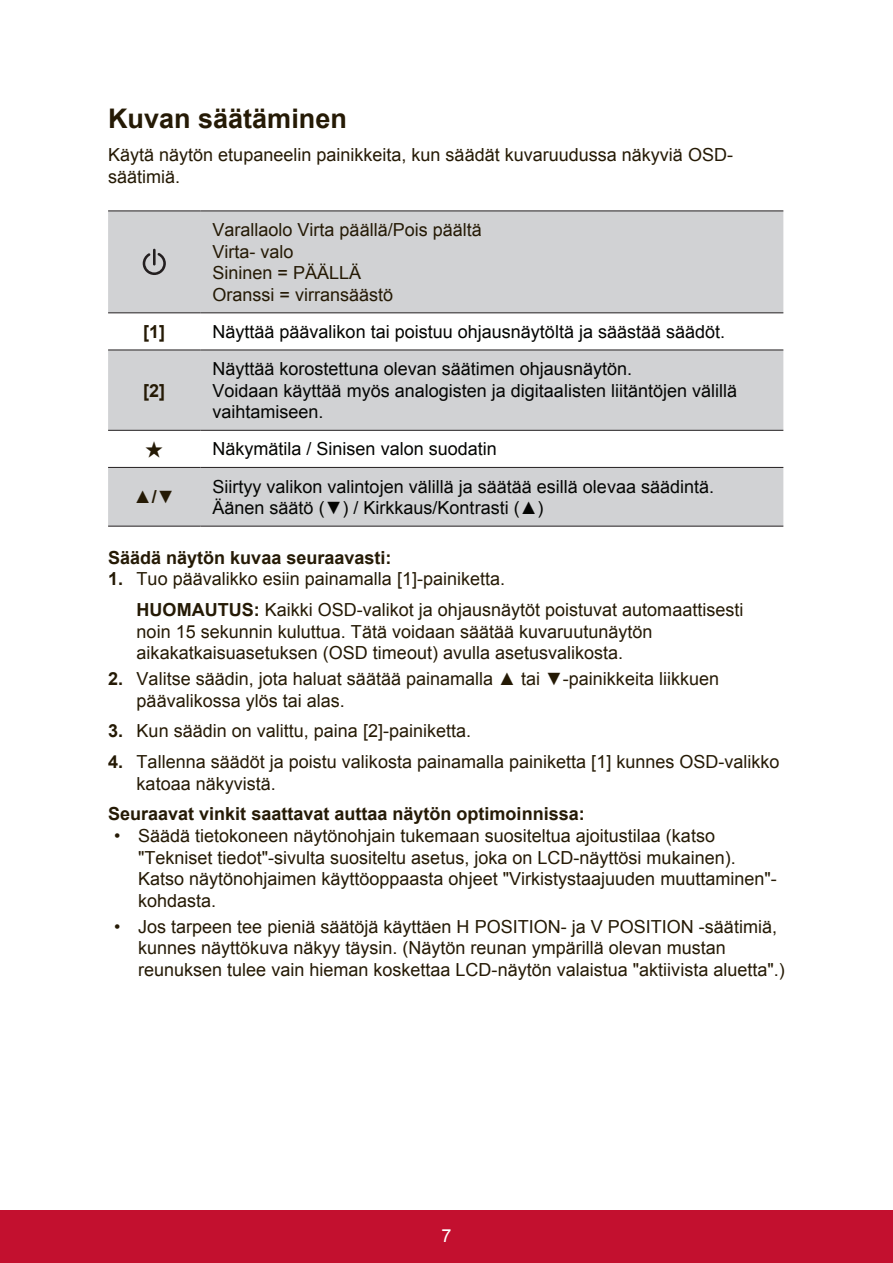
<style>
.page{position:relative;width:893px;height:1263px;background:#fff}
.page>*{position:absolute;margin:0;border:0;box-sizing:border-box;transform-origin:0 0}
.t1{font:700 27px "Arial";color:#251a05}
.t2{font:18px/21.6px "Arial";color:#251a05}
.t3{font:18px/21.6px "Arial";color:#040503}
.t4{font:700 18px "Arial";color:#251a05}
.t5{font:18px "Arial";color:#fff}
.t6{font:18px "DFN Hei W9 WIN BF";color:#251a05}
.s1{font-weight:700}
</style>
<div class="page">
<div style="left:0;top:1210px;width:892px;height:53px;background:#c3102f"></div>
<svg style="left:108px;top:211px;width:675px;height:315px;fill:#d1d2d4"></svg>
<hr style="left:108px;top:210px;width:92px;height:1px;background:#231f20">
<hr style="left:200px;top:210px;width:583px;height:1px;background:#231f20">
<hr style="left:108px;top:312px;width:92px;height:1px;background:#231f20">
<hr style="left:200px;top:312px;width:583px;height:1px;background:#231f20">
<hr style="left:108px;top:349px;width:92px;height:1px;background:#231f20">
<hr style="left:200px;top:349px;width:583px;height:1px;background:#231f20">
<hr style="left:108px;top:430px;width:92px;height:1px;background:#231f20">
<hr style="left:200px;top:430px;width:583px;height:1px;background:#231f20">
<hr style="left:108px;top:467px;width:92px;height:1px;background:#231f20">
<hr style="left:200px;top:467px;width:583px;height:1px;background:#231f20">
<hr style="left:108px;top:526px;width:92px;height:1px;background:#231f20">
<hr style="left:200px;top:526px;width:583px;height:1px;background:#231f20">
<svg style="left:143px;top:249px;width:23px;height:26px"></svg>
<h1 class="t1" style="left:108px;top:100px;width:240px">Kuvan säätäminen</h1>
<p class="t2" style="left:108px;top:144px;width:626px">Käytä näytön etupaneelin painikkeita, kun säädät kuvaruudussa näkyviä OSD&shy;säätimiä.</p>
<p class="t2" style="left:212px;top:219px;width:271px">Varallaolo Virta päällä/Pois päältä<br>Virta- valo<br>Sininen = PÄÄLLÄ<br>Oranssi = virransäästö</p>
<p class="t4" style="left:143px;top:320px;width:23px">[1]</p>
<p class="t3" style="left:212px;top:321px;width:514px">Näyttää päävalikon tai poistuu ohjausnäytöltä ja säästää säädöt.</p>
<p class="t4" style="left:143px;top:378px;width:23px">[2]</p>
<p class="t3" style="left:212px;top:358px;width:526px">Näyttää korostettuna olevan säätimen ohjausnäytön.<br>Voidaan käyttää myös analogisten ja digitaalisten liitäntöjen välillä vaihtamiseen.</p>
<p class="t6" style="left:145px;top:440px;width:19px">★</p>
<p class="t3" style="left:212px;top:438px;width:286px">Näkymätila / Sinisen valon suodatin</p>
<p class="t4" style="left:134px;top:485px;width:42px">▲/▼</p>
<p class="t3" style="left:212px;top:475px;width:503px">Siirtyy valikon valintojen välillä ja säätää esillä olevaa säädintä.<br>Äänen säätö (▼) / Kirkkaus/Kontrasti (▲)</p>
<p class="t4" style="left:108px;top:545px;width:285px">Säädä näytön kuvaa seuraavasti:</p>
<p class="t2" style="left:137px;top:564px;width:608px;line-height:30.6px;text-indent:-28px"><span class="s1">1.</span> Tuo päävalikko esiin painamalla [1]-painiketta.<br><span class="s1">HUOMAUTUS:</span> Kaikki OSD-valikot ja ohjausnäytöt poistuvat automaattisesti</p>
<p class="t2" style="left:137px;top:620px;width:517px">noin 15 sekunnin kuluttua. Tätä voidaan säätää kuvaruutunäytön aikakatkaisuasetuksen (OSD timeout) avulla asetusvalikosta.</p>
<p class="t2" style="left:137px;top:668px;width:583px;text-indent:-28px"><span class="s1">2.</span> Valitse säädin, jota haluat säätää painamalla ▲ tai ▼-painikkeita liikkuen päävalikossa ylös tai alas.</p>
<p class="t2" style="left:108px;top:720px;width:364px"><span class="s1">3.</span> Kun säädin on valittu, paina [2]-painiketta.</p>
<p class="t2" style="left:137px;top:751px;width:644px;text-indent:-28px"><span class="s1">4.</span> Tallenna säädöt ja poistu valikosta painamalla painiketta [1] kunnes OSD-valikko katoaa näkyvistä.</p>
<p class="t4" style="left:108px;top:802px;width:478px">Seuraavat vinkit saattavat auttaa näytön optimoinnissa:</p>
<p class="t2" style="left:138px;top:825px;width:640px;text-indent:-24px">• Säädä tietokoneen näytönohjain tukemaan suositeltua ajoitustilaa (katso "Tekniset tiedot"-sivulta suositeltu asetus, joka on LCD-näyttösi mukainen).<br>Katso näytönohjaimen käyttöoppaasta ohjeet "Virkistystaajuuden muuttaminen"- kohdasta.</p>
<p class="t2" style="left:138px;top:916px;width:648px;text-indent:-24px">• Jos tarpeen tee pieniä säätöjä käyttäen H POSITION- ja V POSITION -säätimiä, kunnes näyttökuva näkyy täysin. (Näytön reunan ympärillä olevan mustan reunuksen tulee vain hieman koskettaa LCD-näytön valaistua "aktiivista aluetta".)</p>
<p class="t5" style="left:441px;top:1223px;width:12px">7</p>
</div>
